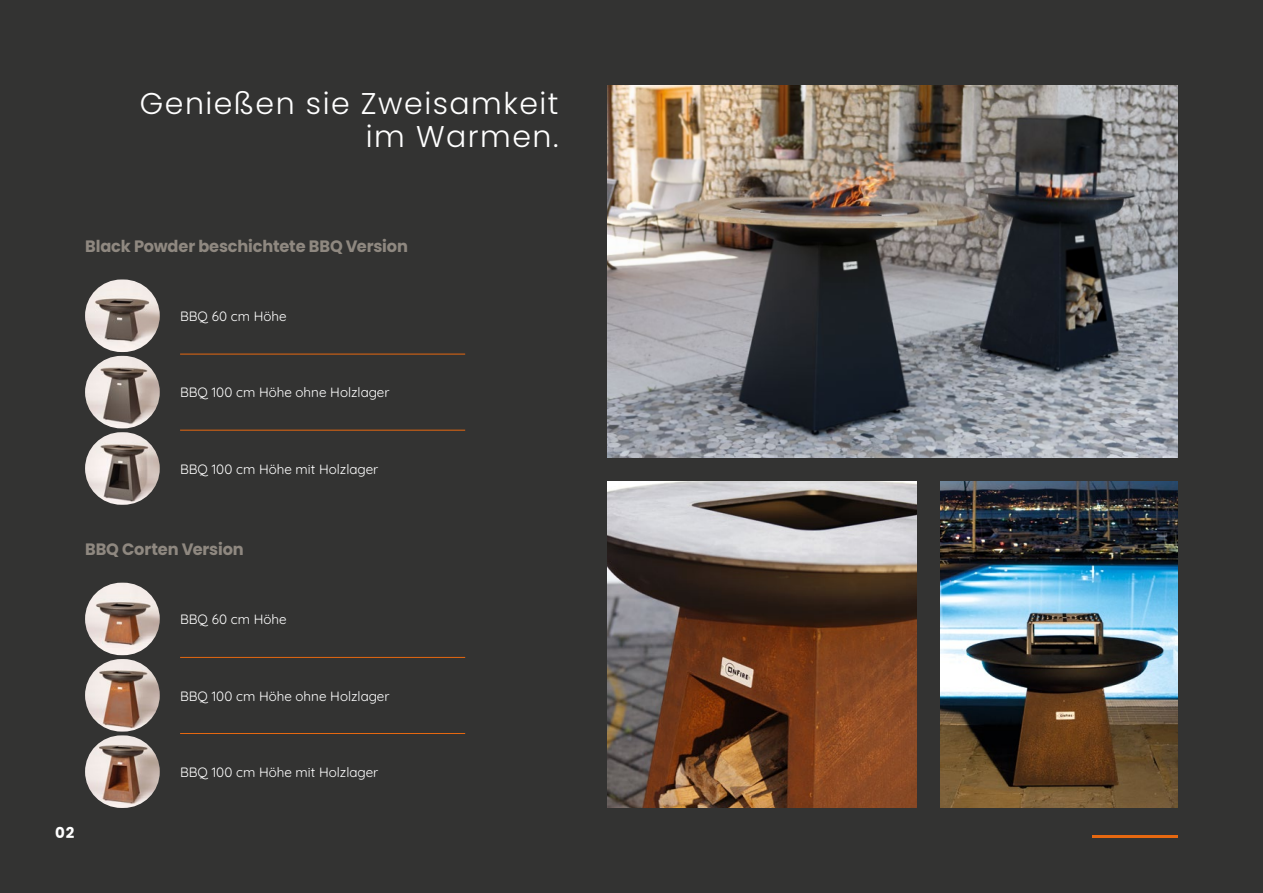
<style>
.page{position:relative;width:1263px;height:893px;background:#333332}
.page>*{position:absolute;margin:0;border:0;box-sizing:border-box;transform-origin:0 0}
.t1{font:300 30px/33px "Poppins";letter-spacing:.05em;color:#fff;text-align:right}
.t2{font:700 16.5px "Poppins";letter-spacing:-.01em;color:#8f8880}
.t3{font:700 15px "Poppins";color:#fff}
.t4{font:300 13.5px "Quicksand";color:#fff}
</style>
<div class="page">
<img style="left:85px;top:279px;width:75px;height:73px;border-radius:36px">
<img style="left:85px;top:356px;width:75px;height:72px;border-radius:36px">
<img style="left:85px;top:432px;width:75px;height:73px;border-radius:36px">
<img style="left:85px;top:583px;width:75px;height:72px;border-radius:36px">
<img style="left:85px;top:659px;width:75px;height:73px;border-radius:36px">
<img style="left:85px;top:735px;width:75px;height:73px;border-radius:36px">
<hr style="left:180px;top:657px;width:285px;height:1px;background:#e66810">
<hr style="left:180px;top:354px;width:285px;height:1px;background:#e66810">
<hr style="left:180px;top:733px;width:285px;height:1px;background:#e66810">
<hr style="left:180px;top:430px;width:285px;height:1px;background:#e66810">
<img style="left:940px;top:481px;width:238px;height:327px">
<img style="left:608px;top:85px;width:570px;height:373px">
<img style="left:608px;top:481px;width:308px;height:327px">
<hr style="left:1093px;top:835px;width:85px;height:3px;background:#e66810">
<h1 class="t1" style="left:140px;top:87px;width:420px">Genießen sie Zweisamkeit im Warmen.</h1>
<p class="t2" style="left:85px;top:237px;width:324px">Black Powder beschichtete BBQ Version</p>
<p class="t4" style="left:180px;top:306px;width:108px">BBQ 60 cm Höhe</p>
<p class="t4" style="left:180px;top:382px;width:211px">BBQ 100 cm Höhe ohne Holzlager</p>
<p class="t4" style="left:180px;top:458px;width:200px">BBQ 100 cm Höhe mit Holzlager</p>
<p class="t2" style="left:85px;top:540px;width:160px">BBQ Corten Version</p>
<p class="t4" style="left:180px;top:609px;width:108px">BBQ 60 cm Höhe</p>
<p class="t3" style="left:55px;top:824px;width:21px">02</p>
<p class="t4" style="left:180px;top:685px;width:211px">BBQ 100 cm Höhe ohne Holzlager</p>
<p class="t4" style="left:180px;top:762px;width:200px">BBQ 100 cm Höhe mit Holzlager</p>
</div>
